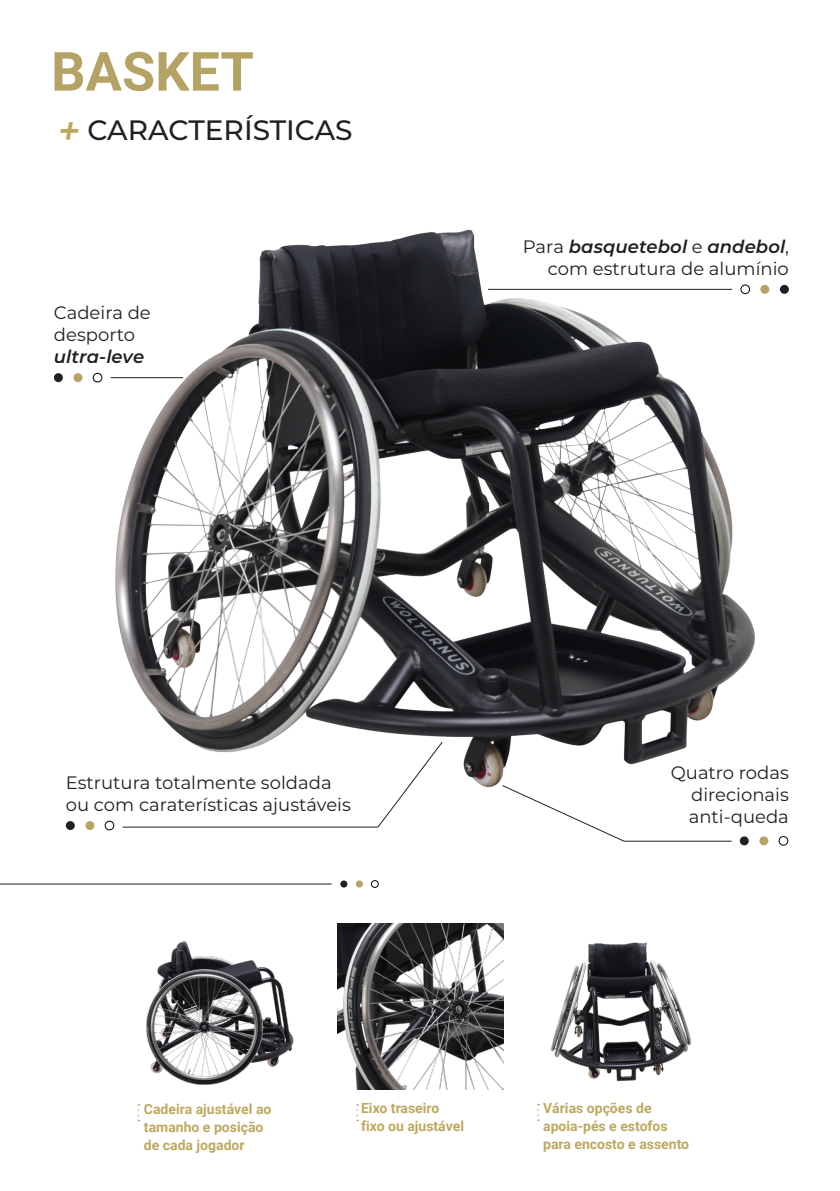
<style>
.page{position:relative;width:840px;height:1191px;background:#fff}
.page>*{position:absolute;margin:0;border:0;box-sizing:border-box;transform-origin:0 0}
.título{font:700 54px "Roboto";color:#b5a365}
.t1{font:500 28px "Montserrat";color:#231f20}
.texto{font:18px/22px "Montserrat";color:#231f20}
.texto-2{font:italic 600 18px "Montserrat";color:#231f20}
.NOTA{font:700 14px/18px "Roboto";color:#bea860}
.s1{font-family:"Neue Metana";font-weight:700;font-style:italic;color:#bea860}
.s2{font-weight:400;font-style:normal}
</style>
<div class="page">
<img style="left:51px;top:229px;width:737px;height:659px">
<div style="left:66px;top:821px;width:9px;height:9px;background:#231f20;border-radius:50%"></div>
<div style="left:85px;top:821px;width:9px;height:9px;background:#b5a365;border-radius:50%"></div>
<div style="left:105px;top:821px;width:9px;height:9px;background:#fff;border-radius:50%"></div>
<div style="left:105px;top:821px;width:9px;height:9px;border:1px solid #000001;border-radius:50%"></div>
<div style="left:779px;top:285px;width:9px;height:9px;background:#231f20;border-radius:50%"></div>
<div style="left:760px;top:285px;width:8px;height:9px;background:#b5a365;border-radius:50%"></div>
<div style="left:740px;top:285px;width:9px;height:9px;background:#fff;border-radius:50%"></div>
<div style="left:740px;top:285px;width:9px;height:9px;border:1px solid #000001;border-radius:50%"></div>
<hr style="left:488px;top:289px;width:243px;height:1px;background:#231f20">
<div style="left:54px;top:373px;width:9px;height:9px;background:#231f20;border-radius:50%"></div>
<div style="left:73px;top:373px;width:9px;height:9px;background:#b5a365;border-radius:50%"></div>
<div style="left:93px;top:373px;width:9px;height:9px;background:#fff;border-radius:50%"></div>
<div style="left:93px;top:373px;width:9px;height:9px;border:1px solid #000001;border-radius:50%"></div>
<hr style="left:111px;top:377px;width:72px;height:1px;background:#231f20">
<div style="left:340px;top:880px;width:7px;height:7px;background:#231f20;border-radius:50%"></div>
<svg style="left:355px;top:880px;width:8px;height:7px"></svg>
<div style="left:371px;top:880px;width:7px;height:7px;background:#fff;border-radius:50%"></div>
<div style="left:371px;top:880px;width:7px;height:7px;border:1px solid #000001;border-radius:50%"></div>
<hr style="left:0;top:883px;width:331px;height:1px;background:#231f20">
<img style="left:146px;top:941px;width:148px;height:144px">
<img style="left:337px;top:924px;width:166px;height:165px">
<img style="left:550px;top:942px;width:142px;height:140px">
<svg style="left:356px;top:1104px;width:2px;height:17px"></svg>
<div style="left:739px;top:836px;width:9px;height:9px;background:#231f20;border-radius:50%"></div>
<div style="left:759px;top:836px;width:9px;height:9px;background:#b5a365;border-radius:50%"></div>
<div style="left:778px;top:836px;width:9px;height:9px;background:#fff;border-radius:50%"></div>
<div style="left:778px;top:836px;width:9px;height:9px;border:1px solid #000001;border-radius:50%"></div>
<svg style="left:121px;top:740px;width:322px;height:88px"></svg>
<svg style="left:501px;top:784px;width:231px;height:58px"></svg>
<p class="título" style="left:51px;top:34px;width:204px">BASKET</p>
<h2 class="t1" style="left:57px;top:111px;width:297px"><span class="s1">+</span>CARACTERÍSTICAS</h2>
<p class="texto" style="left:54px;top:300px;width:98px">Cadeira de desporto</p>
<p class="texto-2" style="left:54px;top:343px;width:92px">ultra-leve</p>
<p class="texto-2" style="left:522px;top:234px;width:267px"><span class="s2">Para</span> basquetebol <span class="s2">e</span> andebol<span class="s2">,</span></p>
<p class="texto" style="left:547px;top:257px;width:242px">com estrutura de alumínio</p>
<p class="texto" style="left:66px;top:770px;width:286px">Estrutura totalmente soldada ou com caraterísticas ajustáveis</p>
<p class="texto" style="left:670px;top:761px;width:120px">Quatro rodas</p>
<p class="texto" style="left:690px;top:783px;width:99px">direcionais</p>
<p class="texto" style="left:688px;top:805px;width:102px">anti-queda</p>
<p class="NOTA" style="left:144px;top:1099px;width:129px">Cadeira ajustável ao tamanho e posição</p>
<p class="NOTA" style="left:144px;top:1135px;width:102px">de cada jogador</p>
<p class="NOTA" style="left:361px;top:1098px;width:80px">Eixo traseiro</p>
<p class="NOTA" style="left:361px;top:1116px;width:104px">fixo ou ajustável</p>
<p class="NOTA" style="left:543px;top:1098px;width:110px">Várias opções de</p>
<p class="NOTA" style="left:543px;top:1116px;width:126px">apoia-pés e estofos</p>
<p class="NOTA" style="left:543px;top:1134px;width:147px">para encosto e assento</p>
</div>
